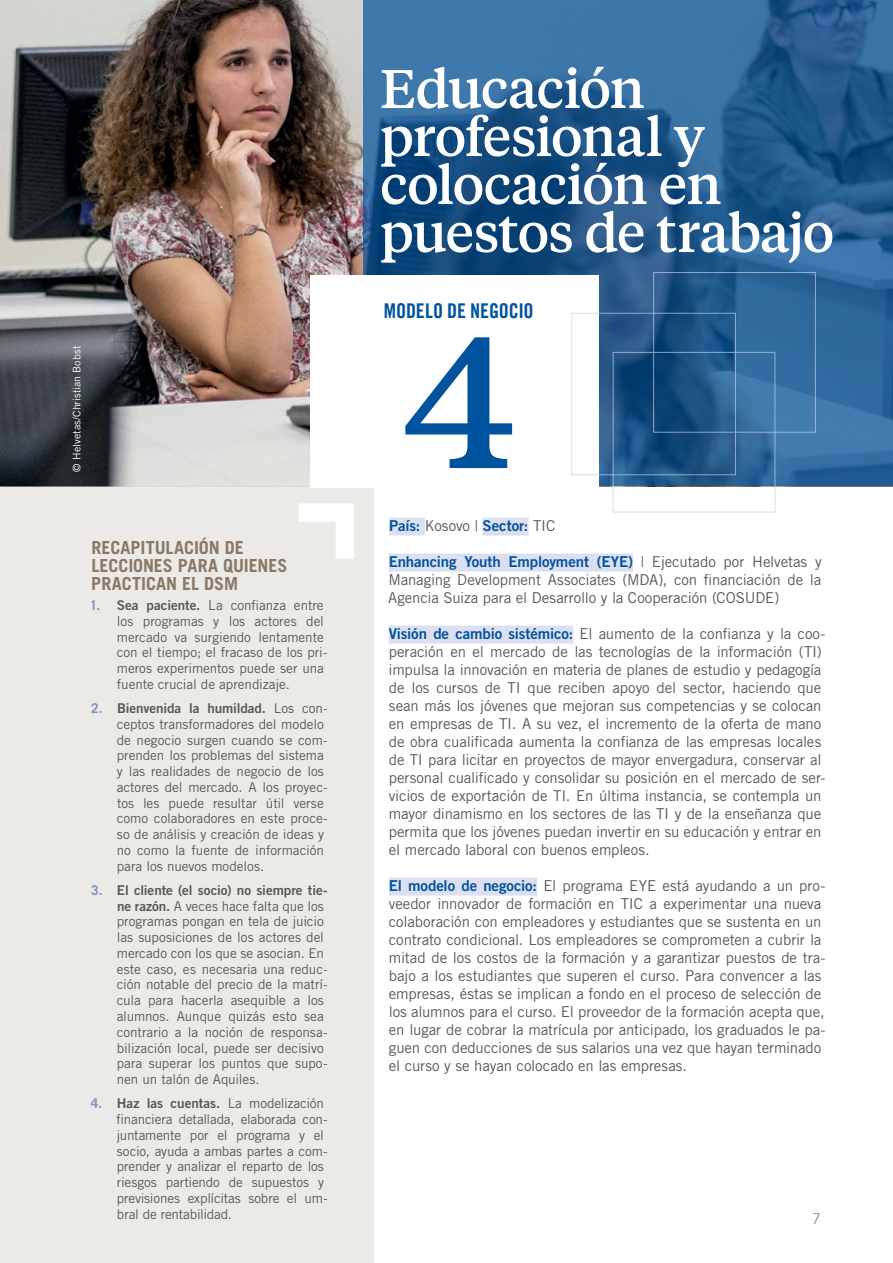
<style>
.page{position:relative;width:893px;height:1263px;background:#fff}
.page>*{position:absolute;margin:0;border:0;box-sizing:border-box;transform-origin:0 0}
.t1{font:500 186.15px "Tiempos Text";color:#00539f}
.t2{font:500 54px/48px "Tiempos Text";letter-spacing:-.025em;color:#fff}
.t3{font:20.4px "Trade Gothic LT Com Bd Cn 20";letter-spacing:-.01em;color:#00539f}
.t4{font:700 18px/18px "Trade Gothic LT Std";color:#897967}
.t5{font:15px/18px "Trade Gothic LT Std";letter-spacing:-.01em;color:#58595b}
.t6{font:15px "Trade Gothic LT Std Bd 2";letter-spacing:-.01em;color:#00539f}
.t7{font:15px "Trade Gothic LT Std";color:#939598}
.t8{font:13.5px/15.8px "Trade Gothic LT Std";letter-spacing:-.005em;color:#58595b}
.t9{font:13.5px "Trade Gothic LT Std Bd 2";letter-spacing:-.005em;color:#58595b}
.t10{font:10.5px "Trade Gothic LT Std";letter-spacing:.005em;color:#fff}
.s1{font-weight:700;color:#7e92c6}
.s2{font-family:"Trade Gothic LT Std Bd 2"}
.s3{font-family:"Trade Gothic LT Std";font-weight:700;color:#7e92c6}
.s4{font-family:"Trade Gothic LT Std"}
.s5{font-family:"Trade Gothic LT Std";color:#58595b}
.s6{font-family:"Trade Gothic LT Std Bd 2";color:#00539f}
</style>
<div class="page">
<img style="left:0;top:0;width:363px;height:486px">
<svg style="left:363px;top:0;width:530px;height:486px;background:#265e92"></svg>
<div style="left:389px;top:518px;width:36px;height:18px;background:#dcdfef"></div>
<div style="left:483px;top:518px;width:46px;height:18px;background:#dcdfef"></div>
<div style="left:389px;top:554px;width:244px;height:18px;background:#dcdfef"></div>
<div style="left:389px;top:626px;width:184px;height:18px;background:#dcdfef"></div>
<div style="left:389px;top:878px;width:148px;height:18px;background:#dcdfef"></div>
<div style="left:0;top:486px;width:374px;height:777px;background:#eceae6"></div>
<svg style="left:299px;top:503px;width:55px;height:56px"></svg>
<div style="left:310px;top:275px;width:289px;height:213px;background:#fff"></div>
<svg style="left:571px;top:272px;width:245px;height:241px"></svg>
<p class="t10" style="left:70px;top:471px;width:127px;rotate:-90deg">© Helvetas/Christian Bobst</p>
<p class="t4" style="left:91px;top:538px;width:198px">RECAPITULACIÓN DE<br>LECCIONES PARA QUIENES<br>PRACTICAN EL DSM</p>
<p class="t8" style="left:117px;top:597px;width:212px;text-indent:-27px"><span class="s1">1.</span> <span class="s2">Sea paciente.</span> La confianza entre los programas y los actores del mercado va surgiendo lentamente con el tiempo; el fracaso de los pri&shy;meros experimentos puede ser una fuente crucial de aprendizaje.</p>
<p class="t9" style="left:91px;top:700px;width:238px"><span class="s3">2.</span> Bienvenida la humildad. <span class="s4">Los con-</span></p>
<p class="t8" style="left:117px;top:716px;width:212px">ceptos transformadores del modelo de negocio surgen cuando se com&shy;prenden los problemas del sistema y las realidades de negocio de los actores del mercado. A los proyec&shy;tos les puede resultar útil verse como colaboradores en este proce&shy;so de análisis y creación de ideas y no como la fuente de información para los nuevos modelos.</p>
<p class="t9" style="left:91px;top:882px;width:238px"><span class="s3">3.</span> El cliente (el socio) no siempre tie-</p>
<p class="t8" style="left:117px;top:898px;width:212px"><span class="s2">ne razón.</span> A veces hace falta que los programas pongan en tela de juicio las suposiciones de los actores del mercado con los que se asocian. En este caso, es necesaria una reduc&shy;ción notable del precio de la matrí&shy;cula para hacerla asequible a los alumnos. Aunque quizás esto sea contrario a la noción de responsa&shy;bilización local, puede ser decisivo para superar los puntos que supo&shy;nen un talón de Aquiles.</p>
<p class="t9" style="left:91px;top:1095px;width:235px"><span class="s3">4.</span> Haz las cuentas. <span class="s4">La modelización</span></p>
<p class="t8" style="left:117px;top:1111px;width:213px">financiera detallada, elaborada con&shy;juntamente por el programa y el socio, ayuda a ambas partes a com&shy;prender y analizar el reparto de los riesgos partiendo de supuestos y previsiones explícitas sobre el um&shy;bral de rentabilidad.</p>
<h2 class="t2" style="left:380px;top:62px;width:456px">Educación profesional y colocación en puestos de trabajo</h2>
<h3 class="t3" style="left:384px;top:299px;width:151px">MODELO DE NEGOCIO</h3>
<h1 class="t1" style="left:403px;top:275px;width:116px">4</h1>
<p class="t6" style="left:389px;top:516px;width:168px">País: <span class="s5">Kosovo |</span> Sector: <span class="s5">TIC</span></p>
<p class="t6" style="left:389px;top:552px;width:434px">Enhancing Youth Employment (EYE) <span class="s5">| Ejecutado por Helvetas y</span></p>
<p class="t5" style="left:388px;top:570px;width:435px">Managing Development Associates (MDA), con financiación de la<br>Agencia Suiza para el Desarrollo y la Cooperación (COSUDE)</p>
<p class="t5" style="left:389px;top:624px;width:438px"><span class="s6">Visión de cambio sistémico:</span> El aumento de la confianza y la coo&shy;peración en el mercado de las tecnologías de la información (TI) impulsa la innovación en materia de planes de estudio y pedagogía de los cursos de TI que reciben apoyo del sector, haciendo que sean más los jóvenes que mejoran sus competencias y se colocan en empresas de TI. A su vez, el incremento de la oferta de mano de obra cualificada aumenta la confianza de las empresas locales de TI para licitar en proyectos de mayor envergadura, conservar al personal cualificado y consolidar su posición en el mercado de ser&shy;vicios de exportación de TI. En última instancia, se contempla un mayor dinamismo en los sectores de las TI y de la enseñanza que permita que los jóvenes puedan invertir en su educación y entrar en el mercado laboral con buenos empleos.</p>
<p class="t5" style="left:389px;top:876px;width:438px"><span class="s6">El modelo de negocio:</span> El programa EYE está ayudando a un pro&shy;veedor innovador de formación en TIC a experimentar una nueva colaboración con empleadores y estudiantes que se sustenta en un contrato condicional. Los empleadores se comprometen a cubrir la mitad de los costos de la formación y a garantizar puestos de tra&shy;bajo a los estudiantes que superen el curso. Para convencer a las empresas, éstas se implican a fondo en el proceso de selección de los alumnos para el curso. El proveedor de la formación acepta que, en lugar de cobrar la matrícula por anticipado, los graduados le pa&shy;guen con deducciones de sus salarios una vez que hayan terminado el curso y se hayan colocado en las empresas.</p>
<p class="t7" style="left:812px;top:1210px;width:11px">7</p>
</div>
